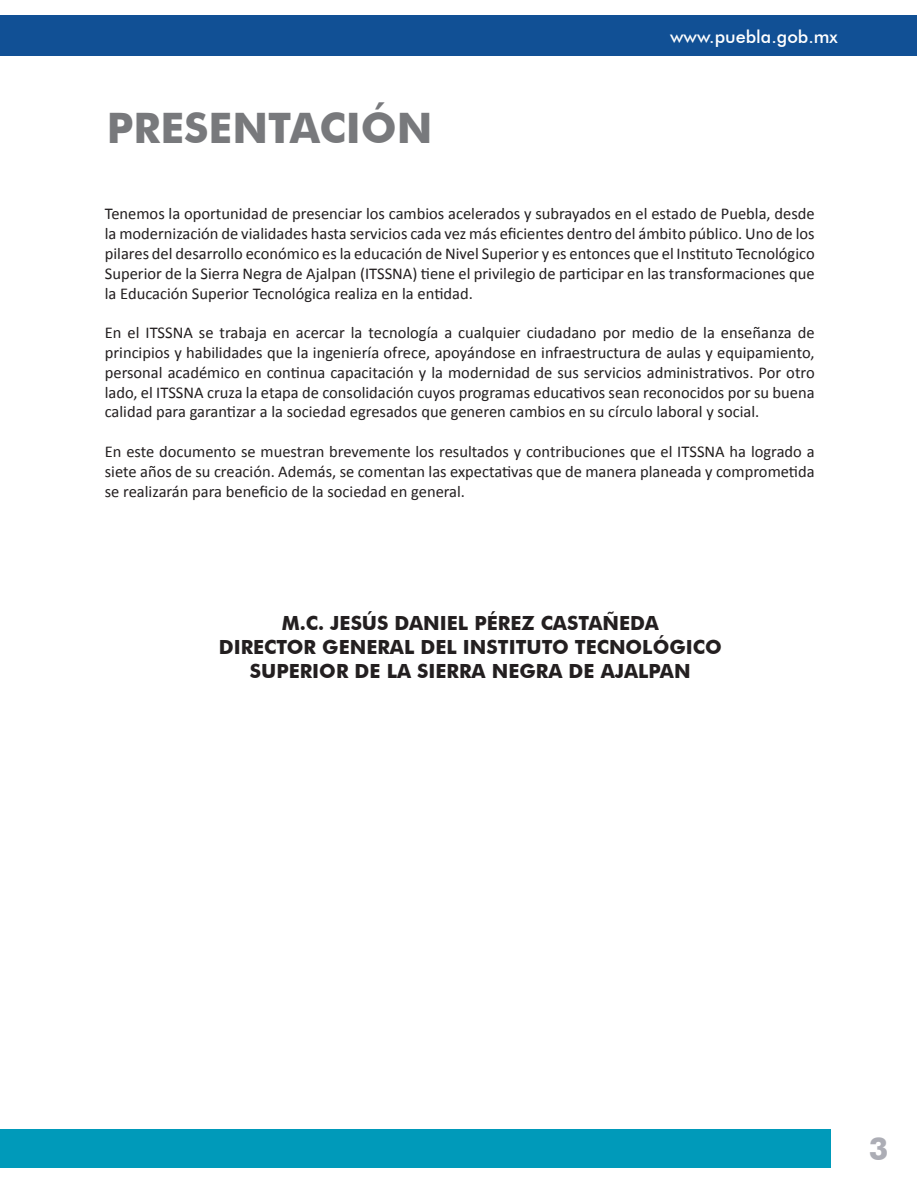
<style>
.page{position:relative;width:918px;height:1188px;background:#fff}
.page>*{position:absolute;margin:0;border:0;box-sizing:border-box;transform-origin:0 0}
.t1{font:700 42px "Futura BT";color:#78797c}
.t2{font:700 31.5px "Futura BT";color:#acadb5}
.t3{font:700 19.5px/24px "Futura BT";color:#231f20;text-align:center}
.t4{font:500 18px "Futura BT";color:#fff}
.t5{font:16.5px/19.8px "Calibri";color:#231f20;text-align:justify}
</style>
<div class="page">
<div style="left:1px;top:16px;width:916px;height:40px;background:#115095"></div>
<div style="left:0;top:1129px;width:831px;height:39px;background:#009aba"></div>
<p class="t1" style="left:107px;top:102px;width:327px">PRESENTACIÓN</p>
<p class="t4" style="left:670px;top:25px;width:169px">www.puebla.gob.mx</p>
<p class="t5" style="left:105px;top:204px;width:711px">Tenemos la oportunidad de presenciar los cambios acelerados y subrayados en el estado de Puebla, desde la modernización de vialidades hasta servicios cada vez más eficientes dentro del ámbito público. Uno de los pilares del desarrollo económico es la educación de Nivel Superior y es entonces que el Instituto Tecnológico Superior de la Sierra Negra de Ajalpan (ITSSNA) tiene el privilegio de participar en las transformaciones que la Educación Superior Tecnológica realiza en la entidad.</p>
<p class="t5" style="left:105px;top:323px;width:711px">En el ITSSNA se trabaja en acercar la tecnología a cualquier ciudadano por medio de la enseñanza de principios y habilidades que la ingeniería ofrece, apoyándose en infraestructura de aulas y equipamiento, personal académico en continua capacitación y la modernidad de sus servicios administrativos. Por otro lado, el ITSSNA cruza la etapa de consolidación cuyos programas educativos sean reconocidos por su buena calidad para garantizar a la sociedad egresados que generen cambios en su círculo laboral y social.</p>
<p class="t5" style="left:105px;top:442px;width:711px">En este documento se muestran brevemente los resultados y contribuciones que el ITSSNA ha logrado a siete años de su creación. Además, se comentan las expectativas que de manera planeada y comprometida se realizarán para beneficio de la sociedad en general.</p>
<p class="t3" style="left:282px;top:611px;width:379px">M.C. JESÚS DANIEL PÉREZ CASTAÑEDA</p>
<p class="t3" style="left:219px;top:635px;width:504px">DIRECTOR GENERAL DEL INSTITUTO TECNOLÓGICO<br>SUPERIOR DE LA SIERRA NEGRA DE AJALPAN</p>
<h2 class="t2" style="left:869px;top:1130px;width:21px">3</h2>
</div>
